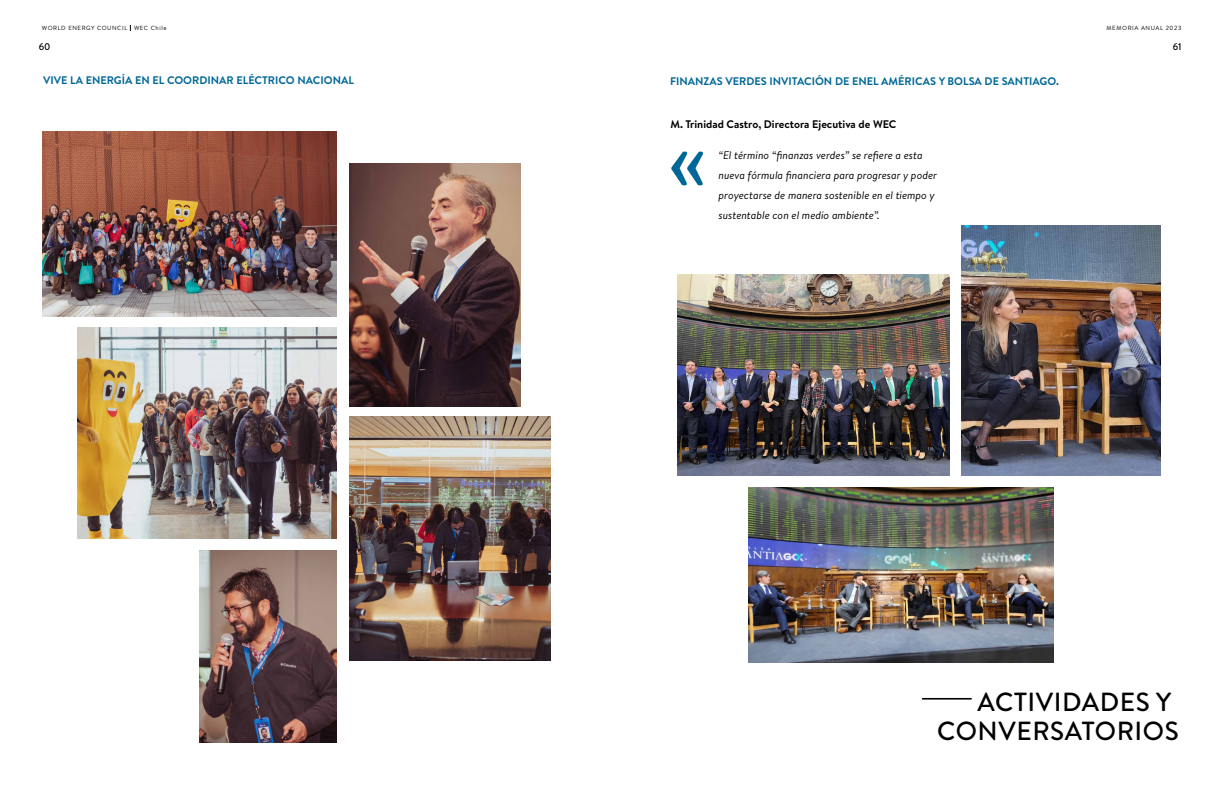
<style>
.page{position:relative;width:1224px;height:792px;background:#fff}
.page>*{position:absolute;margin:0;border:0;box-sizing:border-box;transform-origin:0 0}
.t1{font:97.3px "Brandon Text";color:#006898}
.t2{font:500 26.2px/29.5px "Brandon Grotesque";letter-spacing:.02em;color:#000;text-align:right}
.t3{font:italic 11px/20px "Brandon Text";color:#000}
.t4{font:700 11px "Brandon Text";color:#006898}
.t5{font:700 11px "Brandon Text";color:#000}
.t6{font:500 10px "Brandon Grotesque";color:#000}
.t7{font:6px "Brandon Text";letter-spacing:.1em;color:#000}
</style>
<div class="page">
<img style="left:43px;top:132px;width:294px;height:184px">
<img style="left:350px;top:163px;width:171px;height:243px">
<img style="left:77px;top:328px;width:260px;height:210px">
<img style="left:200px;top:550px;width:137px;height:193px">
<img style="left:350px;top:417px;width:200px;height:243px">
<img style="left:748px;top:487px;width:306px;height:176px">
<img style="left:678px;top:274px;width:272px;height:201px">
<img style="left:962px;top:226px;width:198px;height:249px">
<hr style="left:922px;top:698px;width:50px;height:2px;background:#000">
<p class="t7" style="left:42px;top:24px;width:126px">WORLD ENERGY COUNCIL WEC Chile</p>
<p class="t7" style="left:1107px;top:24px;width:76px">MEMORIA ANUAL 2023</p>
<p class="t6" style="left:39px;top:40px;width:13px">60</p>
<p class="t6" style="left:1173px;top:40px;width:10px">61</p>
<p class="t4" style="left:43px;top:73px;width:312px">VIVE LA ENERGÍA EN EL COORDINAR ELÉCTRICO NACIONAL</p>
<p class="t4" style="left:670px;top:74px;width:391px">FINANZAS VERDES INVITACIÓN DE ENEL AMÉRICAS Y BOLSA DE SANTIAGO.</p>
<p class="t5" style="left:671px;top:117px;width:228px">M. Trinidad Castro, Directora Ejecutiva de WEC</p>
<p class="t3" style="left:719px;top:145px;width:220px">“El término “finanzas verdes” se refiere a esta nueva fórmula financiera para progresar y poder proyectarse de manera sostenible en el tiempo y</p>
<h1 class="t1" style="left:667px;top:100px;width:44px">«</h1>
<p class="t3" style="left:719px;top:205px;width:163px">sustentable con el medio ambiente”.</p>
<h2 class="t2" style="left:937px;top:688px;width:243px">ACTIVIDADES Y<br>CONVERSATORIOS</h2>
</div>
